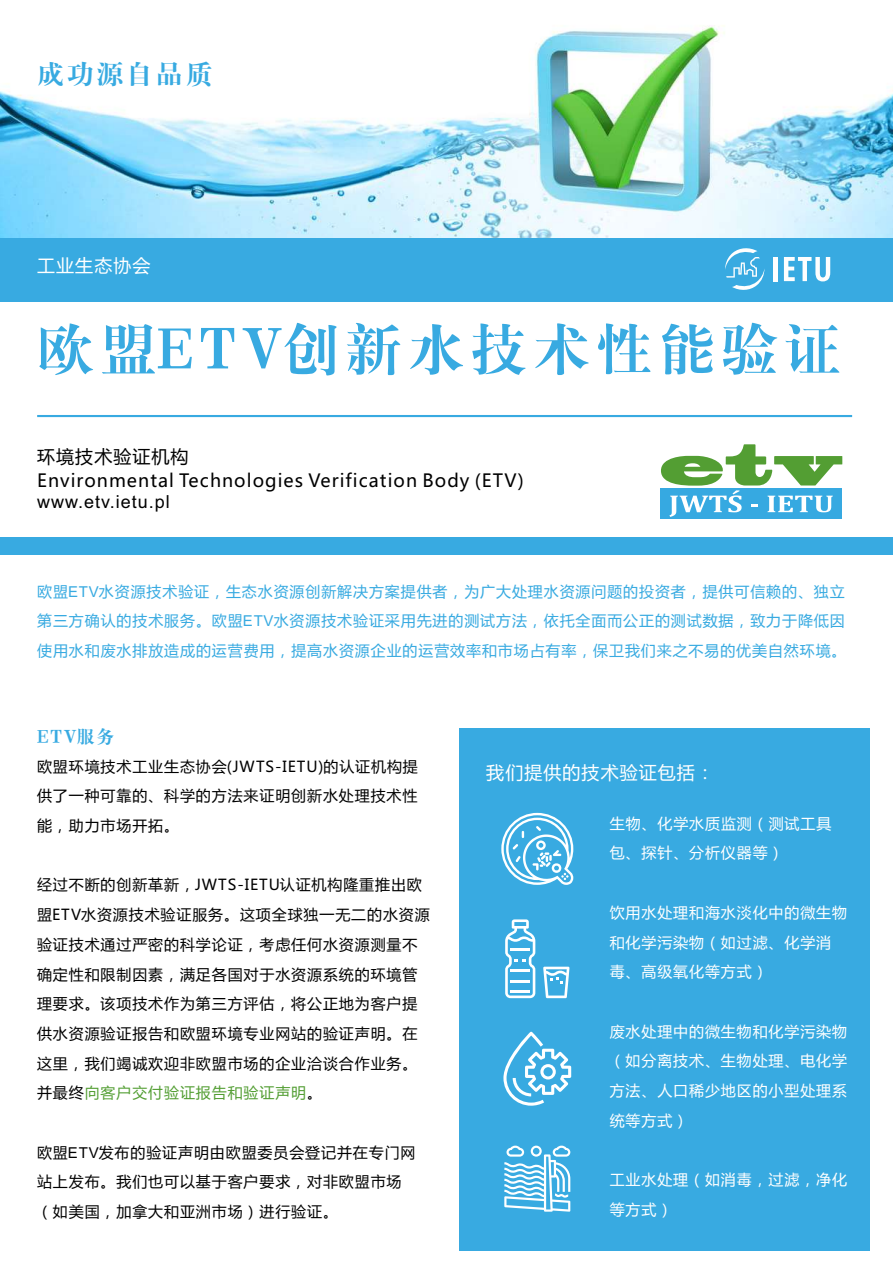
<style>
.page{position:relative;width:893px;height:1263px;background:#fff}
.page>*{position:absolute;margin:0;border:0;box-sizing:border-box;transform-origin:0 0}
.t1{font:57px "H Ya 4 gj";letter-spacing:.1em;color:#38aae1}
.t2{font:27px "H Ya 4 gj";letter-spacing:.1em;color:#38aae1}
.t3{font:18px/23.7px "Microsoft Ya Hei";letter-spacing:.06em;color:#000}
.t4{font:18px "Microsoft Ya Hei";letter-spacing:.06em;color:#fff}
.t5{font:18px "Arial";letter-spacing:.055em;color:#000}
.t6{font:18px "H Ya 4 gj";letter-spacing:.1em;color:#38aae1}
.t7{font:15px/29.7px "Microsoft Ya Hei";letter-spacing:.06em;color:#000}
.t8{font:15px/29.7px "Microsoft Ya Hei";letter-spacing:.06em;color:#38aae1}
.t9{font:15px/29.7px "Microsoft Ya Hei";letter-spacing:.06em;color:#fff}
.s1{font-family:"Arial"}
.s2{color:#539e33}
</style>
<div class="page">
<div style="left:459px;top:728px;width:411px;height:523px;background:#38aae1"></div>
<img style="left:0;top:25px;width:893px;height:214px">
<div style="left:0;top:239px;width:893px;height:63px;background:#38aae1"></div>
<svg style="left:725px;top:248px;width:39px;height:42px"></svg>
<hr style="left:773px;top:257px;width:4px;height:24px;background:#fefefe">
<svg style="left:784px;top:257px;width:46px;height:24px"></svg>
<hr style="left:37px;top:415px;width:815px;height:2px;background:#38aae1">
<div style="left:660px;top:488px;width:182px;height:31px;background:#36a9e1"></div>
<svg style="left:661px;top:444px;width:181px;height:73px"></svg>
<div style="left:0;top:537px;width:893px;height:18px;background:#38aae1"></div>
<svg style="left:501px;top:813px;width:72px;height:72px"></svg>
<svg style="left:505px;top:919px;width:30px;height:79px"></svg>
<hr style="left:510px;top:990px;width:20px;height:3px;background:#fff">
<hr style="left:510px;top:980px;width:20px;height:2px;background:#fff">
<svg style="left:543px;top:967px;width:26px;height:31px"></svg>
<svg style="left:503px;top:1032px;width:68px;height:74px"></svg>
<svg style="left:504px;top:1145px;width:66px;height:67px"></svg>
<h2 class="t2" style="left:37px;top:60px;width:177px">成功源自品质</h2>
<p class="t4" style="left:37px;top:257px;width:115px">工业生态协会</p>
<h1 class="t1" style="left:37px;top:321px;width:805px">欧盟ETV创新水技术性能验证</h1>
<p class="t3" style="left:37px;top:446px;width:488px">环境技术验证机构<br>Environmental Technologies Verification Body (ETV)</p>
<p class="t5" style="left:37px;top:495px;width:134px">www.etv.ietu.pl</p>
<p class="t8" style="left:37px;top:578px;width:811px">欧盟<span class="s1">ETV</span>水资源技术验证，生态水资源创新解决方案提供者，为广大处理水资源问题的投资者，提供可信赖的、独立第三方确认的技术服务。欧盟<span class="s1">ETV</span>水资源技术验证采用先进的测试方法，依托全面而公正的测试数据，致力于降低因使用水和废水排放造成的运营费用，提高水资源企业的运营效率和市场占有率，保卫我们来之不易的优美自然环境。</p>
<p class="t6" style="left:37px;top:728px;width:79px">ETV服务</p>
<p class="t7" style="left:37px;top:752px;width:382px;text-align:justify">欧盟环境技术工业生态协会(JWTS-IETU)的认证机构提供了一种可靠的、科学的方法来证明创新水处理技术性能，助力市场开拓。</p>
<p class="t7" style="left:37px;top:871px;width:394px">经过不断的创新革新，JWTS-IETU认证机构隆重推出欧盟ETV水资源技术验证服务。这项全球独一无二的水资源验证技术通过严密的科学论证，考虑任何水资源测量不确定性和限制因素，满足各国对于水资源系统的环境管理要求。该项技术作为第三方评估，将公正地为客户提供水资源验证报告和欧盟环境专业网站的验证声明。在这里，我们竭诚欢迎非欧盟市场的企业洽谈合作业务。并最终<span class="s2">向客户交付验证报告和验证声明</span>。</p>
<p class="t7" style="left:37px;top:1139px;width:380px">欧盟<span class="s1">ETV</span>发布的验证声明由欧盟委员会登记并在专门网站上发布。我们也可以基于客户要求，对非欧盟市场（如美国，加拿大和亚洲市场）进行验证。</p>
<p class="t4" style="left:486px;top:764px;width:229px">我们提供的技术验证包括：</p>
<p class="t9" style="left:610px;top:810px;width:223px">生物、化学水质监测（测试工具包、探针、分析仪器等）</p>
<p class="t9" style="left:610px;top:899px;width:239px">饮用水处理和海水淡化中的微生物和化学污染物（如过滤、化学消毒、高级氧化等方式）</p>
<p class="t9" style="left:610px;top:1017px;width:239px;text-align:justify">废水处理中的微生物和化学污染物（如分离技术、生物处理、电化学方法、人口稀少地区的小型处理系统等方式）</p>
<p class="t9" style="left:610px;top:1166px;width:239px">工业水处理（如消毒，过滤，净化等方式）</p>
</div>
